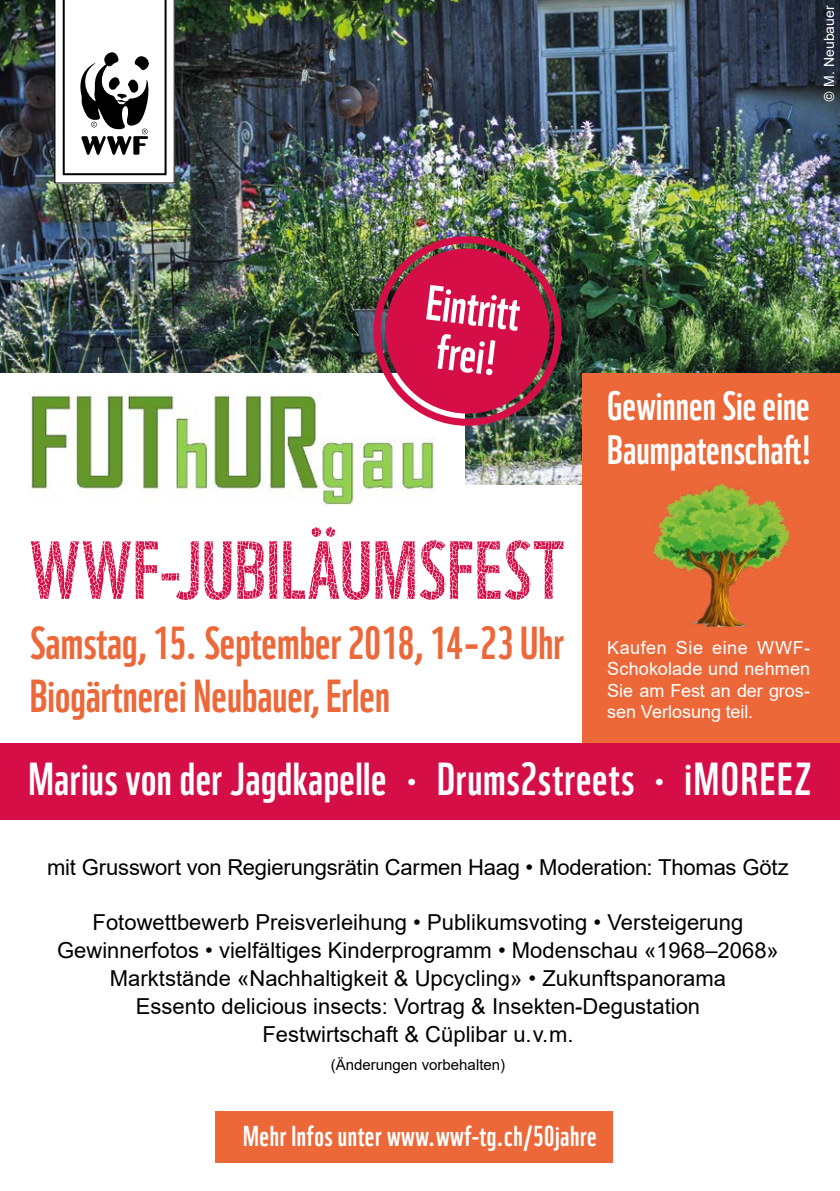
<style>
.page{position:relative;width:840px;height:1191px;background:#fff}
.page>*{position:absolute;margin:0;border:0;box-sizing:border-box;transform-origin:0 0}
.t1{font:80px "WWF Leaf 40+";letter-spacing:.005em;color:#d60e47}
.t2{font:48px/47.4px "WWF";color:#fff;text-align:center}
.t3{font:45px/52.6px "WWF";color:#ec6839}
.t4{font:45px "WWF";letter-spacing:.015em;color:#fff}
.t5{font:39.8px/44.6px "WWF";color:#fff}
.t6{font:28px "WWF";letter-spacing:.02em;color:#fff}
.t7{font:22px/28px "Arial";color:#000;text-align:center}
.t8{font:18px/21.6px "Arial";color:#fff;text-align:justify}
.t9{font:15px "Arial";color:#000}
.t10{font:14px "Arial";color:#fff}
.s1{font-family:"Roboto"}
</style>
<div class="page">
<div style="left:215px;top:1111px;width:397px;height:51px;background:#ec6839"></div>
<img style="left:0;top:0;width:839px;height:485px">
<div style="left:0;top:373px;width:464px;height:171px;background:#fff"></div>
<div style="left:582px;top:373px;width:257px;height:380px;background:#ec6839"></div>
<img style="left:653px;top:483px;width:135px;height:144px">
<svg style="left:55px;top:0;width:119px;height:183px"></svg>
<img style="left:28px;top:391px;width:407px;height:114px">
<div style="left:373px;top:236px;width:188px;height:190px;border:7px solid #d60e47;border-radius:50%"></div>
<div style="left:385px;top:248px;width:164px;height:165px;background:#d60e47;border-radius:50%"></div>
<div style="left:0;top:743px;width:839px;height:76px;background:#d60e47"></div>
<p class="t10" style="left:819px;top:101px;width:98px;rotate:-90deg"><span class="s1">©</span> M. Neubauer</p>
<h2 class="t2" style="left:430px;top:274px;width:95px;rotate:7deg">Eintritt frei!</h2>
<h1 class="t1" style="left:30px;top:522px;width:535px">WWF-JUBILÄUMSFEST</h1>
<h3 class="t3" style="left:30px;top:612px;width:535px">Samstag, 15. September 2018, 14–23 Uhr<br>Biogärtnerei Neubauer, Erlen</h3>
<h3 class="t5" style="left:607px;top:379px;width:206px">Gewinnen Sie eine<br>Baumpatenschaft!</h3>
<p class="t8" style="left:607px;top:636px;width:204px">Kaufen Sie eine WWF-Schokolade und nehmen Sie am Fest an der gros&shy;sen Verlosung teil.</p>
<h3 class="t4" style="left:28px;top:744px;width:783px">Marius von der Jagdkapelle • Drums2streets • iMOREEZ</h3>
<p class="t7" style="left:47px;top:853px;width:742px">mit Grusswort von Regierungsrätin Carmen Haag • Moderation: Thomas Götz</p>
<p class="t7" style="left:57px;top:907px;width:722px">Fotowettbewerb Preisverleihung • Publikumsvoting • Versteigerung Gewinnerfotos • vielfältiges Kinderprogramm • Modenschau «1968–2068» Marktstände «Nachhaltigkeit &amp; Upcycling» • Zukunftspanorama<br>Essento delicious insects: Vortrag &amp; Insekten-Degustation<br>Festwirtschaft &amp; Cüplibar u.v.m.</p>
<p class="t9" style="left:330px;top:1054px;width:176px">(Änderungen vorbehalten)</p>
<p class="t6" style="left:243px;top:1114px;width:355px">Mehr Infos unter www.wwf-tg.ch/50jahre</p>
</div>
